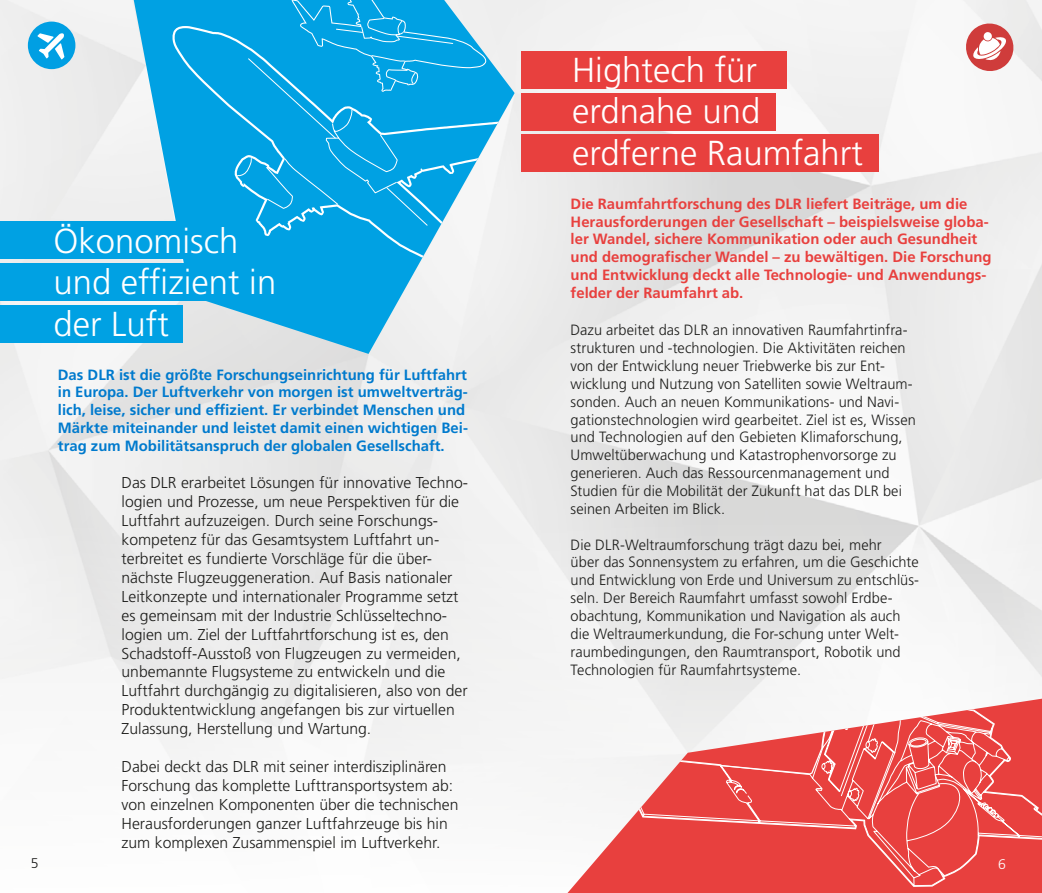
<style>
.page{position:relative;width:1042px;height:893px;background:#fff}
.page>*{position:absolute;margin:0;border:0;box-sizing:border-box;transform-origin:0 0}
.t1{font:300 34.65px/41.6px "Frutiger LT Std";color:#fff}
.t2{font:300 15.75px/18.9px "Frutiger LT Std";color:#1d1d1b}
.t3{font:300 14.88px/17.8px "Frutiger LT Std";letter-spacing:.005em;color:#1d1d1b}
.t4{font:700 14.88px/17.8px "Frutiger LT Std";color:#e8403e}
.t5{font:700 14.88px/17.8px "Frutiger LT Std";color:#007acd}
.t6{font:300 14px "Frutiger LT Std";color:#1d1d1b}
.t7{font:300 14px "Frutiger LT Std";color:#fff}
</style>
<div class="page">
<img style="left:0;top:0;width:1042px;height:517px">
<svg style="left:0;top:517px;width:1042px;height:252px;fill:#f1f1f0"></svg>
<div style="left:28px;top:22px;width:47px;height:47px;background:#009fe3;border-radius:50%"></div>
<svg style="left:38px;top:33px;width:26px;height:26px"></svg>
<svg style="left:963px;top:21px;width:53px;height:53px"></svg>
<svg style="left:567px;top:699px;width:475px;height:194px;fill:#f5f5f5"></svg>
<svg style="left:613px;top:699px;width:429px;height:188px;fill:#e8403e"></svg>
<svg style="left:134px;top:0;width:381px;height:354px"></svg>
<svg style="left:171px;top:26px;width:344px;height:253px;fill:#00a1e3"></svg>
<div style="left:0;top:222px;width:250px;height:37px;background:#00a1e3"></div>
<div style="left:0;top:263px;width:288px;height:38px;background:#00a1e3"></div>
<div style="left:0;top:305px;width:182px;height:38px;background:#00a1e3"></div>
<div style="left:521px;top:51px;width:266px;height:38px;background:#e8403e"></div>
<div style="left:521px;top:93px;width:254px;height:37px;background:#e8403e"></div>
<div style="left:521px;top:135px;width:357px;height:37px;background:#e8403e"></div>
<svg style="left:237px;top:0;width:249px;height:226px;background:#1cabe5"></svg>
<h1 class="t1" style="left:53px;top:220px;width:224px">Ökonomisch und effizient in der Luft</h1>
<p class="t5" style="left:58px;top:365px;width:411px">Das DLR ist die größte Forschungseinrichtung für Luftfahrt in Europa. Der Luftverkehr von morgen ist umweltverträg&shy;lich, leise, sicher und effizient. Er verbindet Menschen und Märkte miteinander und leistet damit einen wichtigen Bei&shy;trag zum Mobilitätsanspruch der globalen Gesellschaft.</p>
<p class="t2" style="left:122px;top:474px;width:348px">Das DLR erarbeitet Lösungen für innovative Techno&shy;logien und Prozesse, um neue Perspektiven für die Luftfahrt aufzuzeigen. Durch seine Forschungs&shy;kompetenz für das Gesamtsystem Luftfahrt un&shy;terbreitet es fundierte Vorschläge für die über&shy;nächste Flugzeuggeneration. Auf Basis nationaler Leitkonzepte und internationaler Programme setzt es gemeinsam mit der Industrie Schlüsseltechno&shy;logien um. Ziel der Luftfahrtforschung ist es, den Schadstoff-Ausstoß von Flugzeugen zu vermeiden, unbemannte Flugsysteme zu entwickeln und die Luftfahrt durchgängig zu digitalisieren, also von der Produktentwicklung angefangen bis zur virtuellen Zulassung, Herstellung und Wartung.</p>
<p class="t2" style="left:122px;top:757px;width:338px">Dabei deckt das DLR mit seiner interdisziplinären Forschung das komplette Lufttransportsystem ab: von einzelnen Komponenten über die technischen Herausforderungen ganzer Luftfahrzeuge bis hin zum komplexen Zusammenspiel im Luftverkehr.</p>
<h1 class="t1" style="left:572px;top:49px;width:292px">Hightech für erdnahe und erdferne Raumfahrt</h1>
<p class="t4" style="left:570px;top:195px;width:422px">Die Raumfahrtforschung des DLR liefert Beiträge, um die Herausforderungen der Gesellschaft – beispielsweise globa&shy;ler Wandel, sichere Kommunikation oder auch Gesundheit und demografischer Wandel – zu bewältigen. Die Forschung und Entwicklung deckt alle Technologie- und Anwendungs&shy;felder der Raumfahrt ab.</p>
<p class="t3" style="left:570px;top:321px;width:347px">Dazu arbeitet das DLR an innovativen Raumfahrtinfra&shy;strukturen und -technologien. Die Aktivitäten reichen von der Entwicklung neuer Triebwerke bis zur Ent&shy;wicklung und Nutzung von Satelliten sowie Weltraum&shy;sonden. Auch an neuen Kommunikations- und Navi&shy;gationstechnologien wird gearbeitet. Ziel ist es, Wissen und Technologien auf den Gebieten Klimaforschung, Umweltüberwachung und Katastrophenvorsorge zu generieren. Auch das Ressourcenmanagement und Studien für die Mobilität der Zukunft hat das DLR bei seinen Arbeiten im Blick.</p>
<p class="t3" style="left:570px;top:536px;width:350px">Die DLR-Weltraumforschung trägt dazu bei, mehr<br>über das Sonnensystem zu erfahren, um die Geschichte und Entwicklung von Erde und Universum zu entschlüs&shy;seln. Der Bereich Raumfahrt umfasst sowohl Erdbe&shy;obachtung, Kommunikation und Navigation als auch die Weltraumerkundung, die For-schung unter Welt&shy;raumbedingungen, den Raumtransport, Robotik und Technologien für Raumfahrtsysteme.</p>
<p class="t6" style="left:31px;top:855px;width:9px">5</p>
<p class="t7" style="left:998px;top:856px;width:9px">6</p>
</div>
